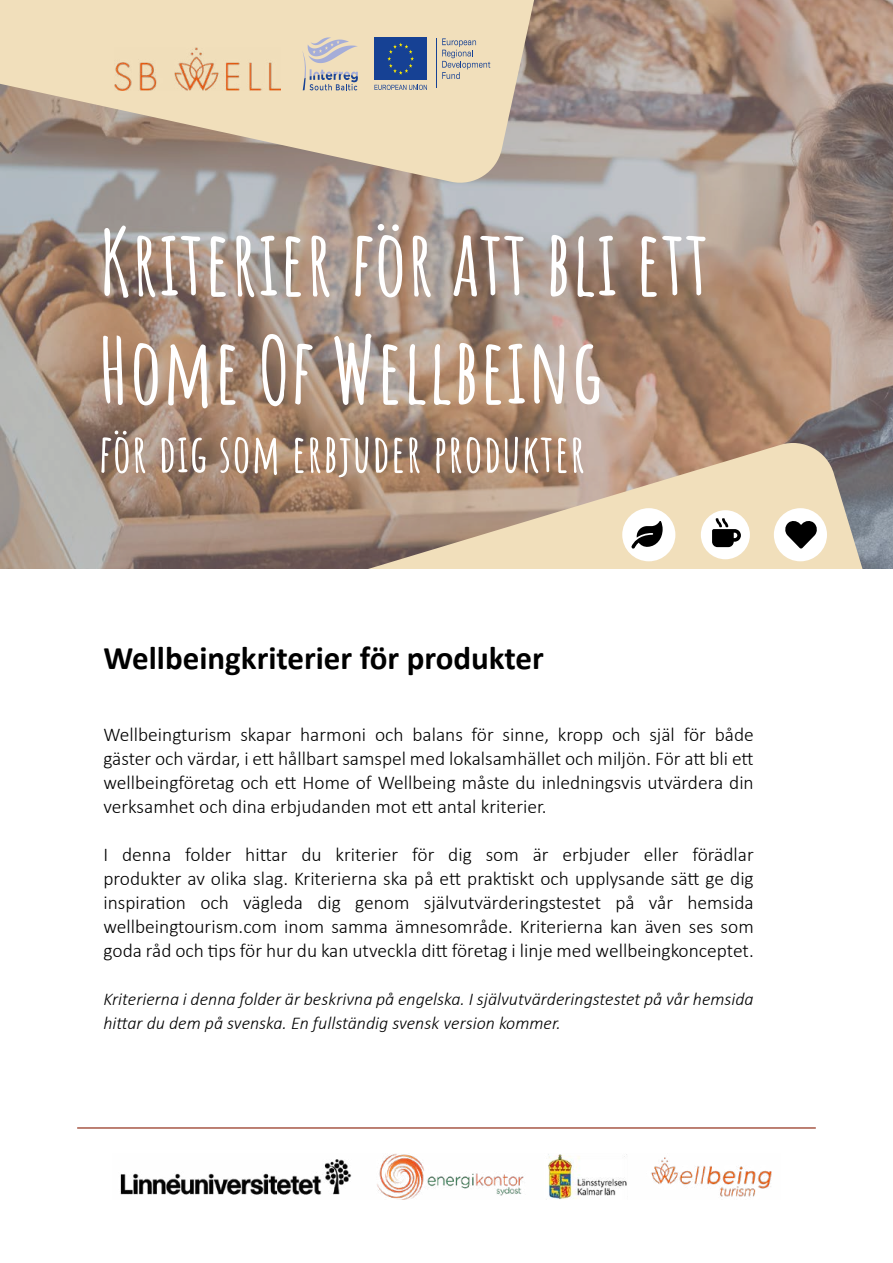
<style>
.page{position:relative;width:893px;height:1263px;background:#fff}
.page>*{position:absolute;margin:0;border:0;box-sizing:border-box;transform-origin:0 0}
.t1{font:700 90px/108px "Amatic SC";letter-spacing:.01em;color:#fff}
.t2{font:700 52.5px "Amatic SC";letter-spacing:.02em;color:#fff}
.t3{font:700 33px "Calibri";color:#000}
.t4{font:300 19.5px/24px "Calibri";color:#000;text-align:justify}
.t5{font:italic 300 18px/24px "Calibri";color:#000}
</style>
<div class="page">
<svg style="left:0;top:0;width:893px;height:569px;background:#a69183"></svg>
<svg style="left:294px;top:438px;width:599px;height:131px;background:#bea790"></svg>
<img style="left:120px;top:1154px;width:652px;height:46px">
<svg style="left:0;top:0;width:620px;height:187px;background:#ccbca5"></svg>
<hr style="left:77px;top:1127px;width:739px;height:2px;background:#a75846">
<img style="left:114px;top:47px;width:166px;height:44px">
<svg style="left:302px;top:37px;width:56px;height:53px;background:#cec7bd"></svg>
<div style="left:374px;top:37px;width:53px;height:43px;background:#164194"></div>
<svg style="left:387px;top:43px;width:27px;height:32px"></svg>
<svg style="left:374px;top:85px;width:53px;height:5px"></svg>
<svg style="left:442px;top:38px;width:48px;height:41px;background:#d3c9b5"></svg>
<hr style="left:437px;top:38px;width:1px;height:50px;background:#164194">
<div style="left:774px;top:508px;width:53px;height:53px;background:#fff;border-radius:50%"></div>
<svg style="left:785px;top:521px;width:32px;height:28px"></svg>
<div style="left:701px;top:510px;width:49px;height:49px;background:#fff;border-radius:50%"></div>
<svg style="left:712px;top:518px;width:29px;height:29px"></svg>
<div style="left:622px;top:508px;width:53px;height:53px;background:#fff;border-radius:50%"></div>
<svg style="left:631px;top:521px;width:32px;height:28px"></svg>
<h1 class="t1" style="left:99px;top:202px;width:611px">Kriterier för att bli ett<br>Home Of Wellbeing</h1>
<h2 class="t2" style="left:99px;top:413px;width:488px">för dig som erbjuder produkter</h2>
<h3 class="t3" style="left:103px;top:635px;width:442px">Wellbeingkriterier för produkter</h3>
<p class="t4" style="left:103px;top:723px;width:652px">Wellbeingturism skapar harmoni och balans för sinne, kropp och själ för både gäster och värdar, i ett hållbart samspel med lokalsamhället och miljön. För att bli ett wellbeingföretag och ett Home of Wellbeing måste du inledningsvis utvärdera din verksamhet och dina erbjudanden mot ett antal kriterier.</p>
<p class="t4" style="left:103px;top:843px;width:652px">I denna folder hittar du kriterier för dig som är erbjuder eller förädlar produkter av olika slag. Kriterierna ska på ett praktiskt och upplysande sätt ge dig inspiration och vägleda dig genom självutvärderingstestet på vår hemsida wellbeingtourism.com inom samma ämnesområde. Kriterierna kan även ses som goda råd och tips för hur du kan utveckla ditt företag i linje med wellbeingkonceptet.</p>
<p class="t5" style="left:103px;top:987px;width:652px">Kriterierna i denna folder är beskrivna på engelska. I självutvärderingstestet på vår hemsida hittar du dem på svenska. En fullständig svensk version kommer.</p>
</div>
